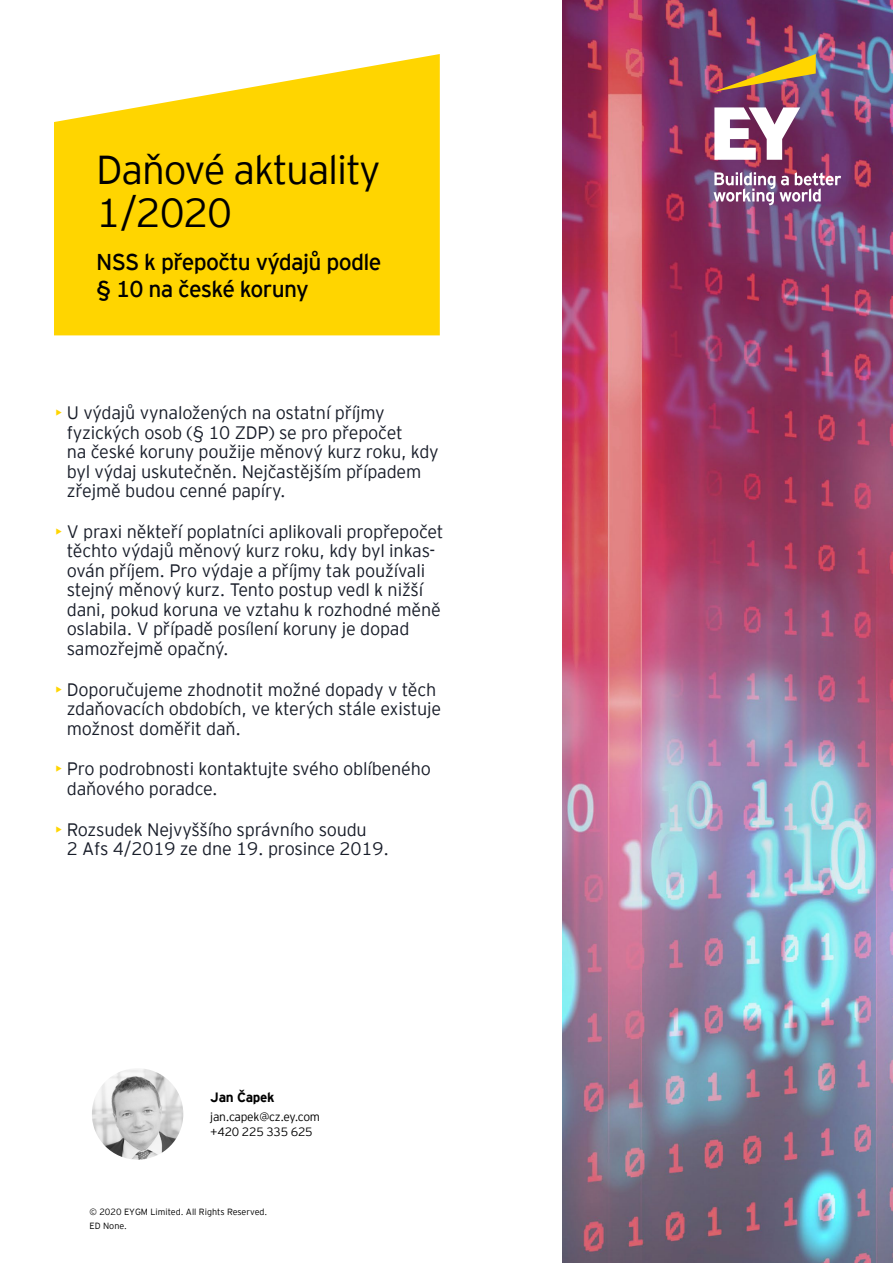
<style>
.page{position:relative;width:893px;height:1263px;background:#fff}
.page>*{position:absolute;margin:0;border:0;box-sizing:border-box;transform-origin:0 0}
.t1{font:300 40.35px/43px "EY Interstate";letter-spacing:-.03em;color:#000}
.t2{font:22.8px/27.5px "EY Interstate";letter-spacing:-.03em;color:#000}
.t3{font:300 18px/19.5px "EY Interstate";letter-spacing:-.01em;color:#181d29}
.t4{font:700 13.5px "EY Interstate";letter-spacing:-.02em;color:#000}
.t5{font:300 12px/15px "EY Interstate";letter-spacing:-.02em;color:#000}
.t6{font:300 9px/13.5px "EY Interstate";color:#000}
.s1{color:#ffd500}
</style>
<div class="page">
<img style="left:563px;top:0;width:330px;height:1263px">
<img style="left:92px;top:1068px;width:91px;height:92px;border-radius:46px">
<svg style="left:713px;top:54px;width:103px;height:38px;background:#956856"></svg>
<svg style="left:713px;top:107px;width:128px;height:98px"></svg>
<svg style="left:54px;top:54px;width:386px;height:281px;background:#ffda1e"></svg>
<h1 class="t1" style="left:96px;top:146px;width:286px">Daňové aktuality<br>1/2020</h1>
<p class="t2" style="left:96px;top:247px;width:287px">NSS k přepočtu výdajů podle § 10 na české koruny</p>
<p class="t3" style="left:67px;top:402px;width:373px;text-indent:-12px"><span class="s1">•</span> U výdajů vynaložených na ostatní příjmy fyzických osob (§ 10 ZDP) se pro přepočet<br>na české koruny použije měnový kurz roku, kdy byl výdaj uskutečněn. Nejčastějším případem zřejmě budou cenné papíry.</p>
<p class="t3" style="left:67px;top:521px;width:378px;text-indent:-12px"><span class="s1">•</span> V praxi někteří poplatníci aplikovali propřepočet těchto výdajů měnový kurz roku, kdy byl inkas&shy;ován příjem. Pro výdaje a příjmy tak používali stejný měnový kurz. Tento postup vedl k nižší dani, pokud koruna ve vztahu k rozhodné měně oslabila. V případě posílení koruny je dopad samozřejmě opačný.</p>
<p class="t3" style="left:67px;top:678px;width:376px;text-indent:-12px"><span class="s1">•</span> Doporučujeme zhodnotit možné dopady v těch zdaňovacích obdobích, ve kterých stále existuje možnost doměřit daň.</p>
<p class="t3" style="left:67px;top:758px;width:366px;text-indent:-12px"><span class="s1">•</span> Pro podrobnosti kontaktujte svého oblíbeného daňového poradce.</p>
<p class="t3" style="left:67px;top:818px;width:324px;text-indent:-12px"><span class="s1">•</span> Rozsudek Nejvyššího správního soudu<br>2 Afs 4/2019 ze dne 19. prosince 2019.</p>
<p class="t4" style="left:210px;top:1087px;width:66px">Jan Čapek</p>
<p class="t5" style="left:210px;top:1109px;width:111px">jan.capek@cz.ey.com +420 225 335 625</p>
<p class="t6" style="left:90px;top:1205px;width:179px">© 2020 EYGM Limited. All Rights Reserved.<br>ED None.</p>
</div>
